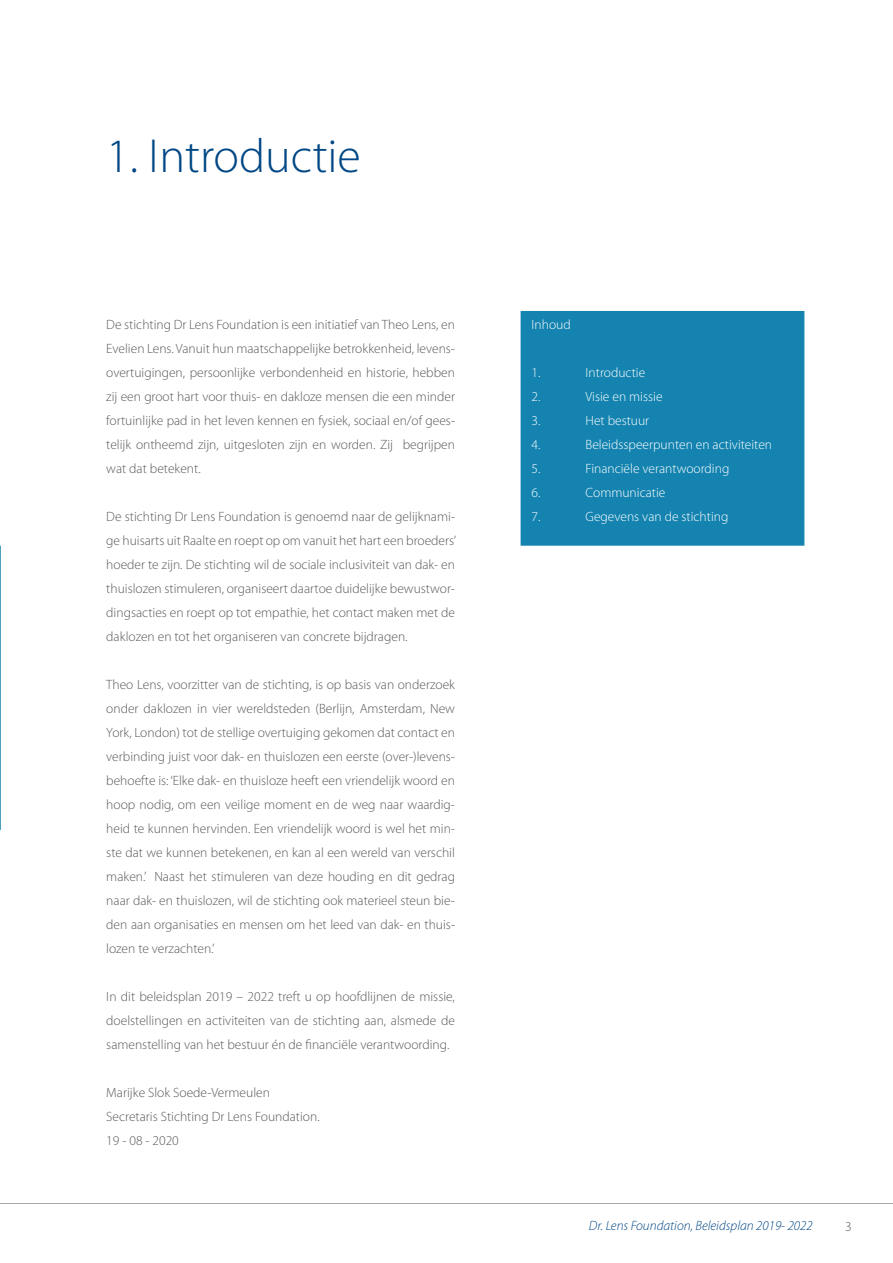
<style>
.page{position:relative;width:893px;height:1263px;background:#fff}
.page>*{position:absolute;margin:0;border:0;box-sizing:border-box;transform-origin:0 0}
.t1{font:300 48px "Myriad Pro";color:#004785}
.t2{font:300 13.5px/24px "Myriad Pro";color:#58595b;text-align:justify}
.t3{font:300 13.5px "Myriad Pro";color:#fff}
.t4{font:italic 300 13.5px "Myriad Pro";color:#004785}
</style>
<div class="page">
<div style="left:521px;top:311px;width:283px;height:235px;background:#1483b0"></div>
<svg style="left:0;top:685px;width:1px;height:145px"></svg>
<hr style="left:0;top:546px;width:1px;height:139px;background:#a7a9ac">
<hr style="left:0;top:1203px;width:893px;height:1px;background:#a7a9ac">
<h1 class="t1" style="left:106px;top:130px;width:256px">1. Introductie</h1>
<p class="t2" style="left:106px;top:313px;width:350px">De stichting Dr Lens Foundation is een initiatief van Theo Lens, en Evelien Lens. Vanuit hun maatschappelijke betrokkenheid, levens&shy;overtuigingen, persoonlijke verbondenheid en historie, hebben zij een groot hart voor thuis- en dakloze mensen die een minder fortuinlijke pad in het leven kennen en fysiek, sociaal en/of gees&shy;telijk ontheemd zijn, uitgesloten zijn en worden. Zij begrijpen wat dat betekent.</p>
<p class="t2" style="left:106px;top:505px;width:351px">De stichting Dr Lens Foundation is genoemd naar de gelijknami&shy;ge huisarts uit Raalte en roept op om vanuit het hart een broeders’ hoeder te zijn. De stichting wil de sociale inclusiviteit van dak- en thuislozen stimuleren, organiseert daartoe duidelijke bewustwor&shy;dingsacties en roept op tot empathie, het contact maken met de daklozen en tot het organiseren van concrete bijdragen.</p>
<p class="t2" style="left:106px;top:673px;width:350px">Theo Lens, voorzitter van de stichting, is op basis van onderzoek onder daklozen in vier wereldsteden (Berlijn, Amsterdam, New York, London) tot de stellige overtuiging gekomen dat contact en verbinding juist voor dak- en thuislozen een eerste (over-)levens&shy;behoefte is: ‘Elke dak- en thuisloze heeft een vriendelijk woord en hoop nodig, om een veilige moment en de weg naar waardig&shy;heid te kunnen hervinden. Een vriendelijk woord is wel het min&shy;ste dat we kunnen betekenen, en kan al een wereld van verschil maken.’ Naast het stimuleren van deze houding en dit gedrag naar dak- en thuislozen, wil de stichting ook materieel steun bie&shy;den aan organisaties en mensen om het leed van dak- en thuis&shy;lozen te verzachten.’</p>
<p class="t2" style="left:106px;top:985px;width:350px">In dit beleidsplan 2019 – 2022 treft u op hoofdlijnen de missie, doelstellingen en activiteiten van de stichting aan, alsmede de samenstelling van het bestuur én de financiële verantwoording.</p>
<p class="t2" style="left:106px;top:1081px;width:215px;text-align:left">Marijke Slok Soede-Vermeulen<br>Secretaris Stichting Dr Lens Foundation.<br>19 - 08 - 2020</p>
<p class="t3" style="left:531px;top:317px;width:41px">Inhoud</p>
<p class="t3" style="left:531px;top:365px;width:10px">1.</p>
<p class="t3" style="left:585px;top:365px;width:61px">Introductie</p>
<p class="t3" style="left:531px;top:389px;width:10px">2.</p>
<p class="t3" style="left:585px;top:389px;width:78px">Visie en missie</p>
<p class="t3" style="left:531px;top:413px;width:10px">3.</p>
<p class="t3" style="left:585px;top:413px;width:65px">Het bestuur</p>
<p class="t3" style="left:531px;top:437px;width:10px">4.</p>
<p class="t3" style="left:585px;top:437px;width:188px">Beleidsspeerpunten en activiteiten</p>
<p class="t3" style="left:531px;top:461px;width:10px">5.</p>
<p class="t3" style="left:585px;top:461px;width:145px">Financiële verantwoording</p>
<p class="t3" style="left:531px;top:485px;width:10px">6.</p>
<p class="t3" style="left:585px;top:485px;width:81px">Communicatie</p>
<p class="t3" style="left:531px;top:509px;width:10px">7.</p>
<p class="t3" style="left:585px;top:509px;width:144px">Gegevens van de stichting</p>
<p class="t4" style="left:589px;top:1218px;width:225px">Dr. Lens Foundation, Beleidsplan 2019- 2022</p>
<p class="t2" style="left:845px;top:1214px;width:8px">3</p>
</div>
